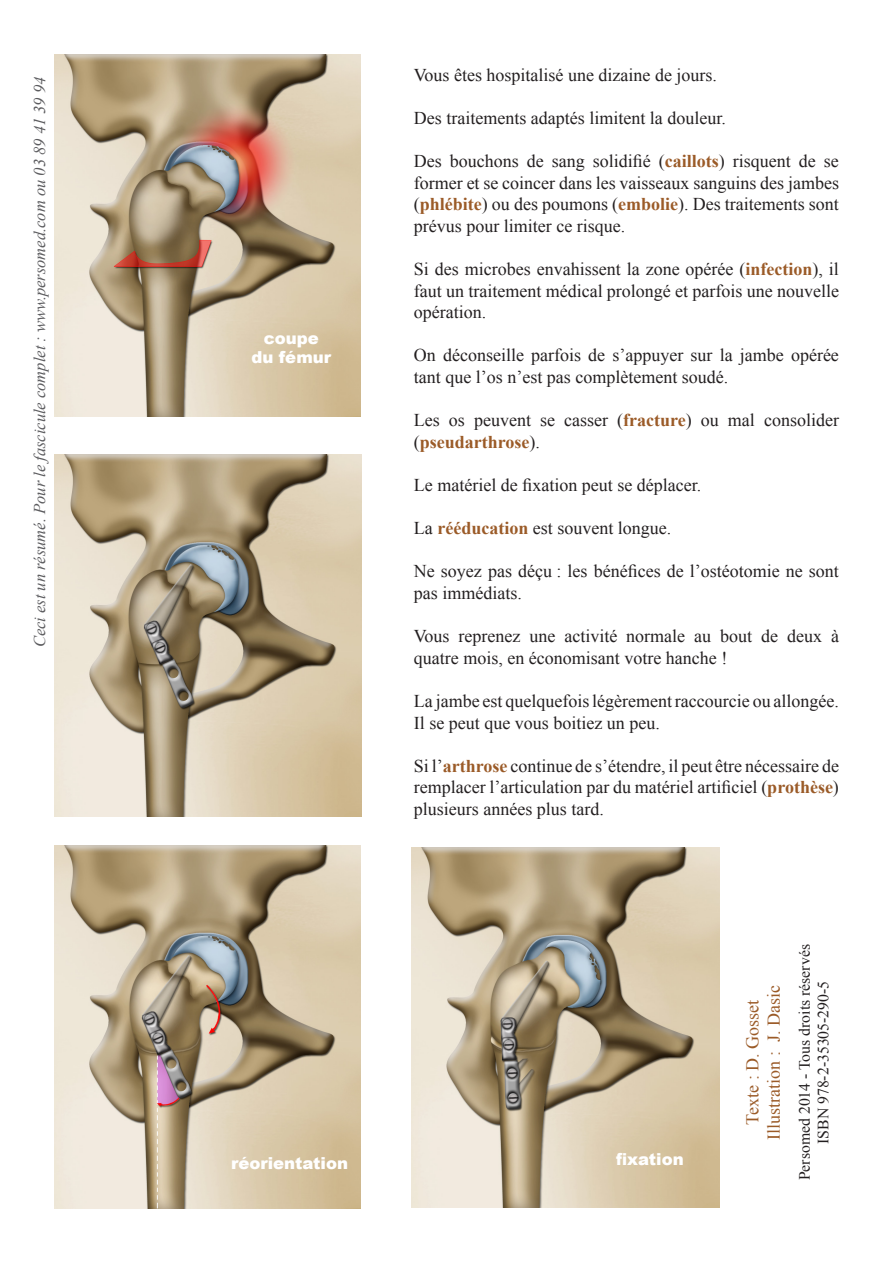
<style>
.page{position:relative;width:893px;height:1263px;background:#fff}
.page>*{position:absolute;margin:0;border:0;box-sizing:border-box;transform-origin:0 0}
.t1{font:18px/21.6px "Times New Roman";color:#231f20}
.t2{font:18px "Times New Roman";color:#9b5b28}
.t3{font:italic 16.5px "Times New Roman";color:#5c5c5f}
.t4{font:900 16.5px "Arial";color:#fff}
.t5{font:15.75px "Times New Roman";color:#231f20}
.s1{font-weight:700;color:#9b5b28}
</style>
<div class="page">
<img style="left:54px;top:54px;width:306px;height:363px">
<img style="left:54px;top:846px;width:307px;height:363px">
<img style="left:412px;top:847px;width:307px;height:361px">
<img style="left:54px;top:455px;width:308px;height:361px">
<p class="t3" style="left:28px;top:647px;width:572px;rotate:-90deg">Ceci est un résumé. Pour le fascicule complet : www.persomed.com ou 03 89 41 39 94</p>
<p class="t4" style="left:264px;top:326px;width:57px">coupe</p>
<p class="t4" style="left:251px;top:346px;width:81px">du fémur</p>
<p class="t1" style="left:414px;top:63px;width:305px">Vous êtes hospitalisé une dizaine de jours.</p>
<p class="t1" style="left:414px;top:107px;width:313px">Des traitements adaptés limitent la douleur.</p>
<p class="t1" style="left:414px;top:150px;width:427px;text-align:justify">Des bouchons de sang solidifié (<span class="s1">caillots</span>) risquent de se former et se coincer dans les vaisseaux sanguins des jambes (<span class="s1">phlébite</span>) ou des poumons (<span class="s1">embolie</span>). Des traitements sont prévus pour limiter ce risque.</p>
<p class="t1" style="left:414px;top:258px;width:427px;text-align:justify">Si des microbes envahissent la zone opérée (<span class="s1">infection</span>), il faut un traitement médical prolongé et parfois une nouvelle opération.</p>
<p class="t1" style="left:414px;top:344px;width:427px">On déconseille parfois de s’appuyer sur la jambe opérée tant que l’os n’est pas complètement soudé.</p>
<p class="t1" style="left:414px;top:409px;width:427px">Les os peuvent se casser (<span class="s1">fracture</span>) ou mal consolider (<span class="s1">pseudarthrose</span>).</p>
<p class="t1" style="left:414px;top:474px;width:289px">Le matériel de fixation peut se déplacer.</p>
<p class="t1" style="left:414px;top:517px;width:259px">La <span class="s1">rééducation</span> est souvent longue.</p>
<p class="t1" style="left:414px;top:560px;width:427px">Ne soyez pas déçu : les bénéfices de l’ostéotomie ne sont pas immédiats.</p>
<p class="t1" style="left:414px;top:625px;width:427px">Vous reprenez une activité normale au bout de deux à quatre mois, en économisant votre hanche !</p>
<p class="t1" style="left:414px;top:690px;width:427px">La jambe est quelquefois légèrement raccourcie ou allongée.<br>Il se peut que vous boitiez un peu.</p>
<p class="t1" style="left:414px;top:755px;width:427px;text-align:justify">Si l’<span class="s1">arthrose</span> continue de s’étendre, il peut être nécessaire de remplacer l’articulation par du matériel artificiel (<span class="s1">prothèse</span>) plusieurs années plus tard.</p>
<p class="t4" style="left:231px;top:1151px;width:119px">réorientation</p>
<p class="t4" style="left:616px;top:1147px;width:69px">fixation</p>
<p class="t2" style="left:740px;top:1125px;width:126px;rotate:-90deg">Texte : D. Gosset</p>
<p class="t2" style="left:762px;top:1139px;width:156px;rotate:-90deg">Illustration : J. Dasic</p>
<p class="t5" style="left:794px;top:1180px;width:238px;rotate:-90deg">Persomed 2014 - Tous droits réservés</p>
<p class="t5" style="left:813px;top:1144px;width:165px;rotate:-90deg">ISBN 978-2-35305-290-5</p>
</div>
